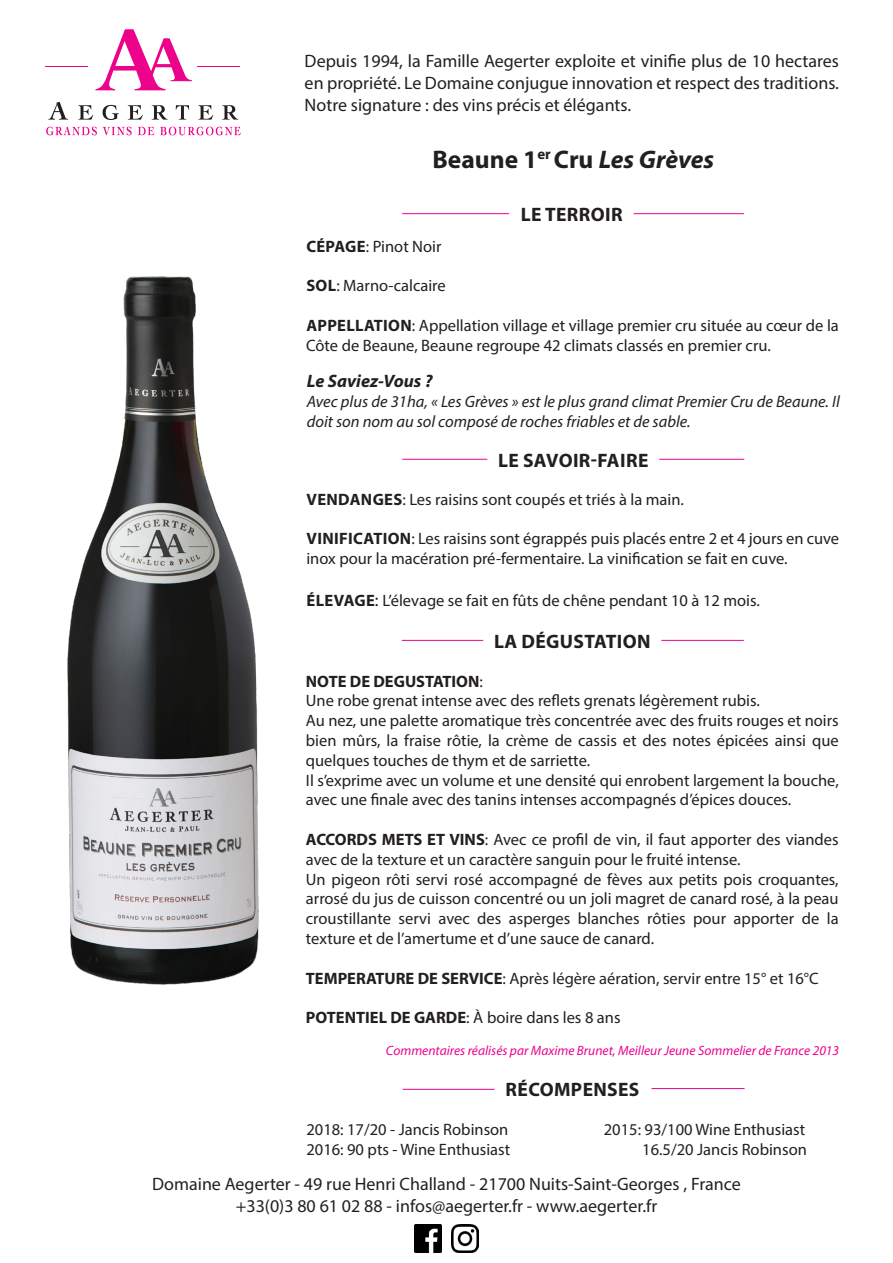
<style>
.page{position:relative;width:893px;height:1263px;background:#fff}
.page>*{position:absolute;margin:0;border:0;box-sizing:border-box;transform-origin:0 0}
.t1{font:700 25.5px "Myriad Pro";color:#231f20}
.t2{font:700 19.5px "Myriad Pro";letter-spacing:.02em;color:#231f20}
.t3{font:18px/21.6px "Myriad Pro";color:#231f20}
.t4{font:italic 700 18px "Myriad Pro";color:#231f20}
.t5{font:16.5px/19.8px "Myriad Pro";color:#231f20}
.t6{font:italic 16.5px/19.8px "Myriad Pro";color:#231f20}
.t7{font:700 16.5px "Myriad Pro";color:#231f20}
.t8{font:italic 13.5px "Myriad Pro";color:#ed028c}
.s1{font-style:italic}
.s2{font-weight:700}
.s3{font-size:18px}
.s4{font-weight:400}
</style>
<div class="page">
<svg style="left:48px;top:102px;width:20px;height:18px"></svg>
<svg style="left:78px;top:105px;width:15px;height:15px"></svg>
<svg style="left:103px;top:105px;width:16px;height:15px"></svg>
<svg style="left:128px;top:105px;width:15px;height:15px"></svg>
<svg style="left:152px;top:105px;width:16px;height:15px"></svg>
<svg style="left:176px;top:105px;width:13px;height:15px"></svg>
<svg style="left:198px;top:105px;width:15px;height:15px"></svg>
<svg style="left:222px;top:105px;width:16px;height:15px"></svg>
<svg style="left:46px;top:127px;width:51px;height:8px"></svg>
<svg style="left:103px;top:127px;width:29px;height:8px"></svg>
<svg style="left:138px;top:127px;width:16px;height:8px"></svg>
<svg style="left:160px;top:127px;width:81px;height:8px"></svg>
<svg style="left:95px;top:29px;width:97px;height:61px"></svg>
<hr style="left:198px;top:66px;width:42px;height:1px;background:#ed028c">
<hr style="left:45px;top:66px;width:43px;height:1px;background:#ed028c">
<img style="left:414px;top:1224px;width:28px;height:28px">
<img style="left:451px;top:1224px;width:28px;height:28px">
<img style="left:67px;top:276px;width:192px;height:709px">
<hr style="left:633px;top:213px;width:111px;height:1px;background:#ed028c">
<hr style="left:402px;top:213px;width:107px;height:1px;background:#ed028c">
<hr style="left:659px;top:459px;width:85px;height:1px;background:#ed028c">
<hr style="left:402px;top:459px;width:85px;height:1px;background:#ed028c">
<hr style="left:661px;top:640px;width:83px;height:1px;background:#ed028c">
<hr style="left:402px;top:640px;width:81px;height:1px;background:#ed028c">
<hr style="left:403px;top:1089px;width:92px;height:1px;background:#ed028c">
<hr style="left:651px;top:1088px;width:94px;height:1px;background:#ed028c">
<p class="t3" style="left:305px;top:50px;width:536px">Depuis 1994, la Famille Aegerter exploite et vinifie plus de 10 hectares en propriété. Le Domaine conjugue innovation et respect des traditions.</p>
<p class="t3" style="left:305px;top:94px;width:328px">Notre signature : des vins précis et élégants.</p>
<p class="t1" style="left:432px;top:143px;width:283px">Beaune 1<sup>er</sup> Cru <span class="s1">Les Grèves</span></p>
<p class="t2" style="left:521px;top:201px;width:103px">LE TERROIR</p>
<p class="t5" style="left:306px;top:236px;width:137px"><span class="s2">CÉPAGE</span>: Pinot Noir</p>
<p class="t5" style="left:306px;top:276px;width:141px"><span class="s2">SOL</span>: Marno-calcaire</p>
<p class="t5" style="left:306px;top:315px;width:534px"><span class="s2">APPELLATION</span>: Appellation village et village premier cru située au cœur de la<br>Côte de Beaune, Beaune regroupe 42 climats classés en premier cru.</p>
<p class="t4" style="left:307px;top:369px;width:127px">Le Saviez-Vous ?</p>
<p class="t6" style="left:307px;top:391px;width:534px">Avec plus de 31ha, « Les Grèves » est le plus grand climat Premier Cru de Beaune. Il doit son nom au sol composé de roches friables et de sable.</p>
<p class="t2" style="left:498px;top:447px;width:152px">LE SAVOIR-FAIRE</p>
<p class="t5" style="left:307px;top:489px;width:379px"><span class="s2">VENDANGES</span>: Les raisins sont coupés et triés à la main.</p>
<p class="t5" style="left:306px;top:529px;width:534px"><span class="s2">VINIFICATION</span>: Les raisins sont égrappés puis placés entre 2 et 4 jours en cuve inox pour la macération pré-fermentaire. La vinification se fait en cuve.</p>
<p class="t5" style="left:307px;top:590px;width:455px"><span class="s2">ÉLEVAGE</span><span class="s3">:</span> L’élevage se fait en fûts de chêne pendant 10 à 12 mois.</p>
<p class="t2" style="left:494px;top:628px;width:158px">LA DÉGUSTATION</p>
<p class="t7" style="left:306px;top:670px;width:178px">NOTE DE DEGUSTATION<span class="s4">:</span></p>
<p class="t5" style="left:306px;top:691px;width:455px">Une robe grenat intense avec des reflets grenats légèrement rubis.</p>
<p class="t5" style="left:306px;top:710px;width:534px;text-align:justify">Au nez, une palette aromatique très concentrée avec des fruits rouges et noirs bien mûrs, la fraise rôtie, la crème de cassis et des notes épicées ainsi que quelques touches de thym et de sarriette.</p>
<p class="t5" style="left:306px;top:770px;width:534px">Il s’exprime avec un volume et une densité qui enrobent largement la bouche, avec une finale avec des tanins intenses accompagnés d’épices douces.</p>
<p class="t5" style="left:306px;top:829px;width:534px"><span class="s2">ACCORDS METS ET VINS</span>: Avec ce profil de vin, il faut apporter des viandes avec de la texture et un caractère sanguin pour le fruité intense.</p>
<p class="t5" style="left:306px;top:869px;width:534px;text-align:justify">Un pigeon rôti servi rosé accompagné de fèves aux petits pois croquantes, arrosé du jus de cuisson concentré ou un joli magret de canard rosé, à la peau croustillante servi avec des asperges blanches rôties pour apporter de la texture et de l’amertume et d’une sauce de canard.</p>
<p class="t5" style="left:306px;top:968px;width:514px"><span class="s2">TEMPERATURE DE SERVICE</span>: Après légère aération, servir entre 15° et 16°C</p>
<p class="t5" style="left:306px;top:1007px;width:316px"><span class="s2">POTENTIEL DE GARDE</span>: À boire dans les 8 ans</p>
<p class="t8" style="left:386px;top:1042px;width:455px">Commentaires réalisés par Maxime Brunet, Meilleur Jeune Sommelier de France 2013</p>
<p class="t2" style="left:506px;top:1077px;width:135px">RÉCOMPENSES</p>
<p class="t5" style="left:306px;top:1119px;width:204px">2018: 17/20 - Jancis Robinson</p>
<p class="t5" style="left:306px;top:1139px;width:205px">2016: 90 pts - Wine Enthusiast</p>
<p class="t5" style="left:604px;top:1119px;width:203px">2015: 93/100 Wine Enthusiast</p>
<p class="t5" style="left:642px;top:1139px;width:166px">16.5/20 Jancis Robinson</p>
<p class="t3" style="left:152px;top:1173px;width:590px">Domaine Aegerter - 49 rue Henri Challand - 21700 Nuits-Saint-Georges , France</p>
<p class="t3" style="left:236px;top:1195px;width:423px">+33(0)3 80 61 02 88 - infos@aegerter.fr - www.aegerter.fr</p>
</div>
